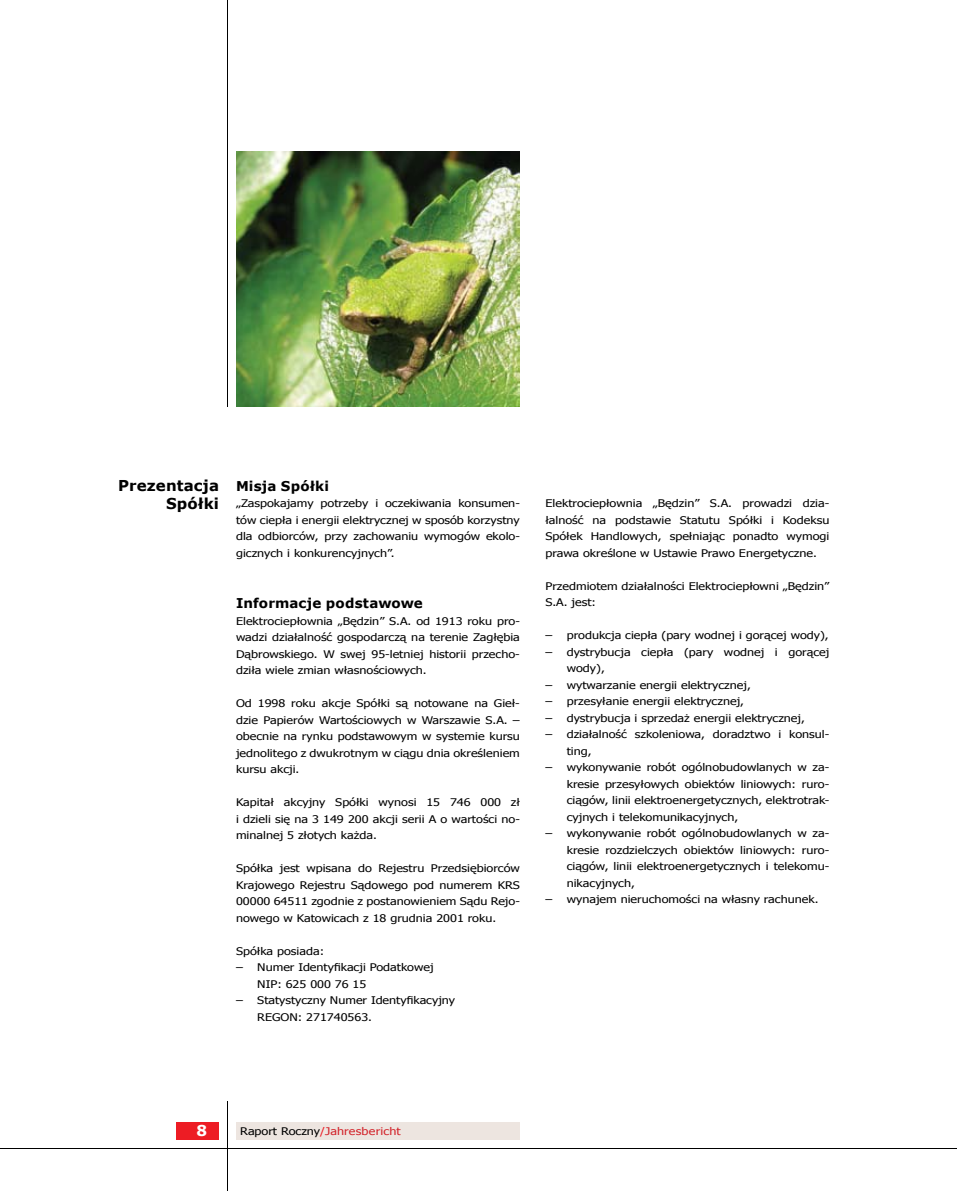
<style>
.page{position:relative;width:957px;height:1191px;background:#fff}
.page>*{position:absolute;margin:0;border:0;box-sizing:border-box;transform-origin:0 0}
.t1{font:700 15px/18px "Verdana";letter-spacing:.01em;color:#000;text-align:right}
.t2{font:700 15px "Verdana";color:#fff}
.t3{font:700 13.5px "Verdana";letter-spacing:.01em;color:#000}
.t4{font:10.5px/16.5px "Tahoma";color:#000;text-align:justify;scale:1.2 1}
.t5{font:10.5px "Tahoma";letter-spacing:.005em;color:#d2232a;scale:1.2 1}
.s1{color:#000}
.s2{color:#ed1c24}
</style>
<div class="page">
<div style="left:236px;top:1123px;width:284px;height:17px;background:#ede5e0"></div>
<div style="left:176px;top:1122px;width:42px;height:17px;background:#ed1c24"></div>
<hr style="left:0;top:1148px;width:957px;height:1px;background:#000">
<hr style="left:227px;top:0;width:1px;height:407px;background:#000">
<hr style="left:227px;top:1101px;width:1px;height:90px;background:#000">
<img style="left:236px;top:152px;width:284px;height:255px">
<h1 class="t1" style="left:118px;top:476px;width:102px">Prezentacja<br>Spółki</h1>
<p class="t3" style="left:236px;top:477px;width:94px">Misja Spółki</p>
<p class="t4" style="left:236px;top:495px;width:238px">„Zaspokajamy potrzeby i oczekiwania konsumen&shy;tów ciepła i energii elektrycznej w sposób korzystny dla odbiorców, przy zachowaniu wymogów ekolo&shy;gicznych i konkurencyjnych”.</p>
<p class="t3" style="left:236px;top:594px;width:188px">Informacje podstawowe</p>
<p class="t4" style="left:236px;top:612px;width:238px">Elektrociepłownia „Będzin” S.A. od 1913 roku pro&shy;wadzi działalność gospodarczą na terenie Zagłębia Dąbrowskiego. W swej 95-letniej historii przecho&shy;dziła wiele zmian własnościowych.</p>
<p class="t4" style="left:236px;top:694px;width:238px">Od 1998 roku akcje Spółki są notowane na Gieł&shy;dzie Papierów Wartościowych w Warszawie S.A. – obecnie na rynku podstawowym w systemie kursu jednolitego z dwukrotnym w ciągu dnia określeniem kursu akcji.</p>
<p class="t4" style="left:236px;top:793px;width:238px">Kapitał akcyjny Spółki wynosi 15 746 000 zł i dzieli się na 3 149 200 akcji serii A o wartości no&shy;minalnej 5 złotych każda.</p>
<p class="t4" style="left:236px;top:859px;width:238px">Spółka jest wpisana do Rejestru Przedsiębiorców Krajowego Rejestru Sądowego pod numerem KRS 00000 64511 zgodnie z postanowieniem Sądu Rejo&shy;nowego w Katowicach z 18 grudnia 2001 roku.</p>
<p class="t4" style="left:236px;top:942px;width:75px">Spółka posiada:</p>
<p class="t4" style="left:257px;top:958px;width:148px;text-indent:-21px">– Numer Identyfikacji Podatkowej<br>NIP: 625 000 76 15</p>
<p class="t4" style="left:257px;top:991px;width:166px;text-indent:-21px">– Statystyczny Numer Identyfikacyjny<br>REGON: 271740563.</p>
<p class="t4" style="left:545px;top:495px;width:238px">Elektrociepłownia „Będzin” S.A. prowadzi dzia&shy;łalność na podstawie Statutu Spółki i Kodeksu Spółek Handlowych, spełniając ponadto wymogi prawa określone w Ustawie Prawo Energetyczne.</p>
<p class="t4" style="left:545px;top:577px;width:238px">Przedmiotem działalności Elektrociepłowni „Będzin”<br>S.A. jest:</p>
<p class="t4" style="left:545px;top:627px;width:238px">– produkcja ciepła (pary wodnej i gorącej wody),</p>
<p class="t4" style="left:567px;top:643px;width:220px;text-indent:-21px">– dystrybucja ciepła (pary wodnej i gorącej wody),</p>
<p class="t4" style="left:545px;top:676px;width:173px">– wytwarzanie energii elektrycznej,</p>
<p class="t4" style="left:545px;top:693px;width:167px">– przesyłanie energii elektrycznej,</p>
<p class="t4" style="left:545px;top:709px;width:218px">– dystrybucja i sprzedaż energii elektrycznej,</p>
<p class="t4" style="left:567px;top:726px;width:220px;text-indent:-21px">– działalność szkoleniowa, doradztwo i konsul&shy;ting,</p>
<p class="t4" style="left:567px;top:759px;width:220px;text-indent:-21px">– wykonywanie robót ogólnobudowlanych w za&shy;kresie przesyłowych obiektów liniowych: ruro&shy;ciągów, linii elektroenergetycznych, elektrotrak&shy;cyjnych i telekomunikacyjnych,</p>
<p class="t4" style="left:567px;top:824px;width:220px;text-indent:-21px">– wykonywanie robót ogólnobudowlanych w za&shy;kresie rozdzielczych obiektów liniowych: ruro&shy;ciągów, linii elektroenergetycznych i telekomu&shy;nikacyjnych,</p>
<p class="t4" style="left:545px;top:890px;width:229px">– wynajem nieruchomości na własny rachunek.</p>
<h1 class="t2" style="left:197px;top:1121px;width:12px">8</h1>
<p class="t5" style="left:240px;top:1124px;width:135px"><span class="s1">Raport Roczny</span><span class="s2">/</span>Jahresbericht</p>
</div>
